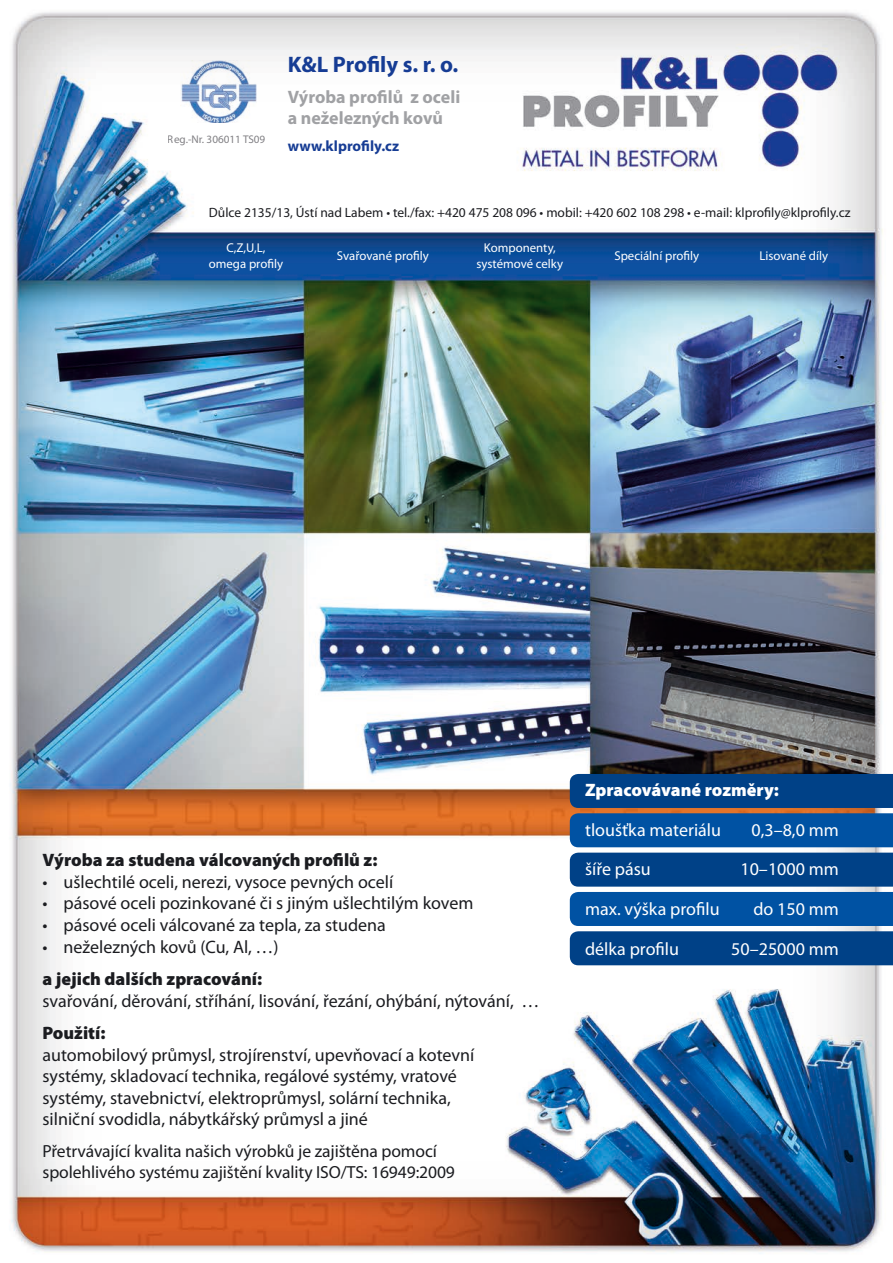
<style>
.page{position:relative;width:893px;height:1263px;background:#fff}
.page>*{position:absolute;margin:0;border:0;box-sizing:border-box;transform-origin:0 0}
.t1{font:700 22.5px "Myriad Pro";letter-spacing:-.005em;color:#163c94}
.t2{font:18px/21.6px "Myriad Pro";color:#1b1c20}
.t3{font:18px "Myriad Pro";color:#fff}
.t4{font:900 18px "Myriad Pro";color:#1b1c20}
.t5{font:700 18px/21.6px "Myriad Pro";color:#a0a1a4}
.t6{font:900 18px "Myriad Pro";color:#fff}
.t7{font:17.55px/21px "Myriad Pro";letter-spacing:-.005em;color:#1b1c20}
.t8{font:700 15px "Myriad Pro";color:#163c94}
.t9{font:13.5px "Myriad Pro";color:#1b1c20}
.t10{font:12.75px/15.3px "Myriad Pro";color:#fff;text-align:center}
.t11{font:11.1px "Myriad Pro";color:#818084}
</style>
<div class="page">
<img style="left:10px;top:12px;width:883px;height:1240px">
<div style="left:176px;top:57px;width:81px;height:66px;background:#f5f4f4"></div>
<img style="left:180px;top:61px;width:77px;height:62px">
<svg style="left:570px;top:853px;width:323px;height:112px"></svg>
<svg style="left:570px;top:774px;width:323px;height:73px"></svg>
<p class="t11" style="left:168px;top:133px;width:99px">Reg.-Nr. 306011 TS09</p>
<p class="t1" style="left:288px;top:50px;width:172px">K&amp;L Profily s. r. o.</p>
<p class="t5" style="left:288px;top:85px;width:174px">Výroba profilů z oceli a neželezných kovů</p>
<p class="t8" style="left:288px;top:137px;width:113px">www.klprofily.cz</p>
<p class="t9" style="left:209px;top:204px;width:643px">Důlce 2135/13, Ústí nad Labem • tel./fax: +420 475 208 096 • mobil: +420 602 108 298 • e-mail: klprofily@klprofily.cz</p>
<p class="t10" style="left:209px;top:240px;width:76px">C,Z,U,L, omega profily</p>
<p class="t10" style="left:337px;top:248px;width:94px">Svařované profily</p>
<p class="t10" style="left:476px;top:240px;width:88px">Komponenty, systémové celky</p>
<p class="t10" style="left:614px;top:248px;width:86px">Speciální profily</p>
<p class="t10" style="left:759px;top:248px;width:70px">Lisované díly</p>
<p class="t4" style="left:43px;top:848px;width:336px">Výroba za studena válcovaných profilů z:</p>
<p class="t2" style="left:43px;top:871px;width:352px">• ušlechtilé oceli, nerezi, vysoce pevných ocelí</p>
<p class="t2" style="left:43px;top:892px;width:432px">• pásové oceli pozinkované či s jiným ušlechtilým kovem</p>
<p class="t2" style="left:43px;top:914px;width:345px">• pásové oceli válcované za tepla, za studena</p>
<p class="t2" style="left:43px;top:935px;width:238px">• neželezných kovů (Cu, Al, …)</p>
<p class="t4" style="left:43px;top:967px;width:221px">a jejich dalších zpracování:</p>
<p class="t2" style="left:43px;top:989px;width:498px">svařování, děrování, stříhání, lisování, řezání, ohýbání, nýtování, …</p>
<p class="t4" style="left:43px;top:1021px;width:65px">Použití:</p>
<p class="t2" style="left:43px;top:1043px;width:433px">automobilový průmysl, strojírenství, upevňovací a kotevní systémy, skladovací technika, regálové systémy, vratové systémy, stavebnictví, elektroprůmysl, solární technika, silniční svodidla, nábytkářský průmysl a jiné</p>
<p class="t7" style="left:43px;top:1140px;width:414px">Přetrvávající kvalita našich výrobků je zajištěna pomocí spolehlivého systému zajištění kvality ISO/TS: 16949:2009</p>
<p class="t6" style="left:585px;top:778px;width:195px">Zpracovávané rozměry:</p>
<p class="t3" style="left:585px;top:818px;width:137px">tloušťka materiálu</p>
<p class="t3" style="left:751px;top:818px;width:89px">0,3–8,0 mm</p>
<p class="t3" style="left:585px;top:858px;width:67px">šíře pásu</p>
<p class="t3" style="left:740px;top:858px;width:100px">10–1000 mm</p>
<p class="t3" style="left:585px;top:898px;width:136px">max. výška profilu</p>
<p class="t3" style="left:753px;top:898px;width:87px">do 150 mm</p>
<p class="t3" style="left:585px;top:938px;width:96px">délka profilu</p>
<p class="t3" style="left:731px;top:938px;width:109px">50–25000 mm</p>
</div>
